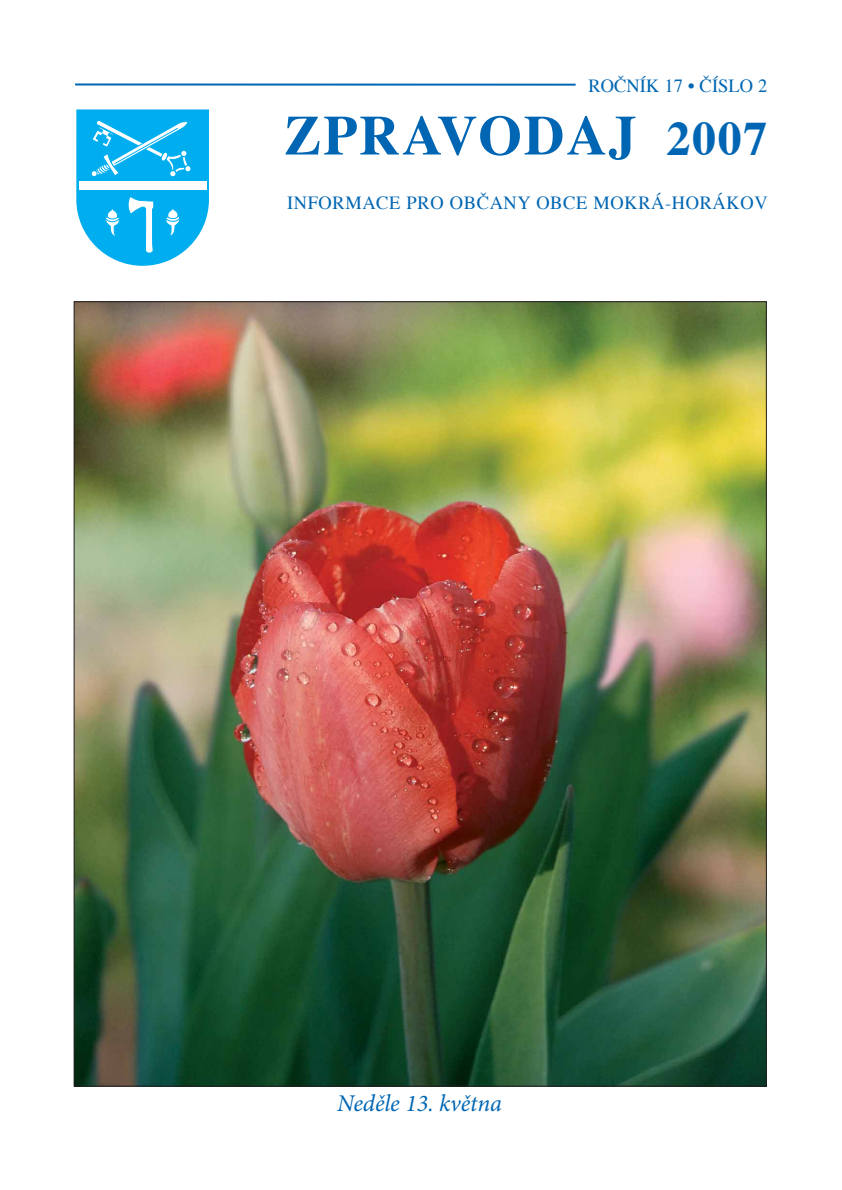
<style>
.page{position:relative;width:842px;height:1190px;background:#fff}
.page>*{position:absolute;margin:0;border:0;box-sizing:border-box;transform-origin:0 0}
.t1{font:700 56px "Times";letter-spacing:.035em;color:#0066b3}
.t2{font:italic 24px "Minion Pro";letter-spacing:-.005em;color:#0066b3}
.t3{font:18.4px "Times";letter-spacing:.03em;color:#0066b3}
.t4{font:18.4px "Times";color:#0066b3}
.s1{font-size:48px}
</style>
<div class="page">
<hr style="left:75px;top:83px;width:501px;height:3px;background:#0066b3">
<svg style="left:76px;top:109px;width:133px;height:157px"></svg>
<img style="left:76px;top:303px;width:689px;height:782px">
<p class="t4" style="left:589px;top:79px;width:180px">ROČNÍK 17 • ČÍSLO 2</p>
<h1 class="t1" style="left:284px;top:113px;width:485px">ZPRAVODAJ <span class="s1">2007</span></h1>
<p class="t3" style="left:287px;top:195px;width:482px">INFORMACE PRO OBČANY OBCE MOKRÁ-HORÁKOV</p>
<h2 class="t2" style="left:337px;top:1094px;width:166px">Neděle 13. května</h2>
</div>
